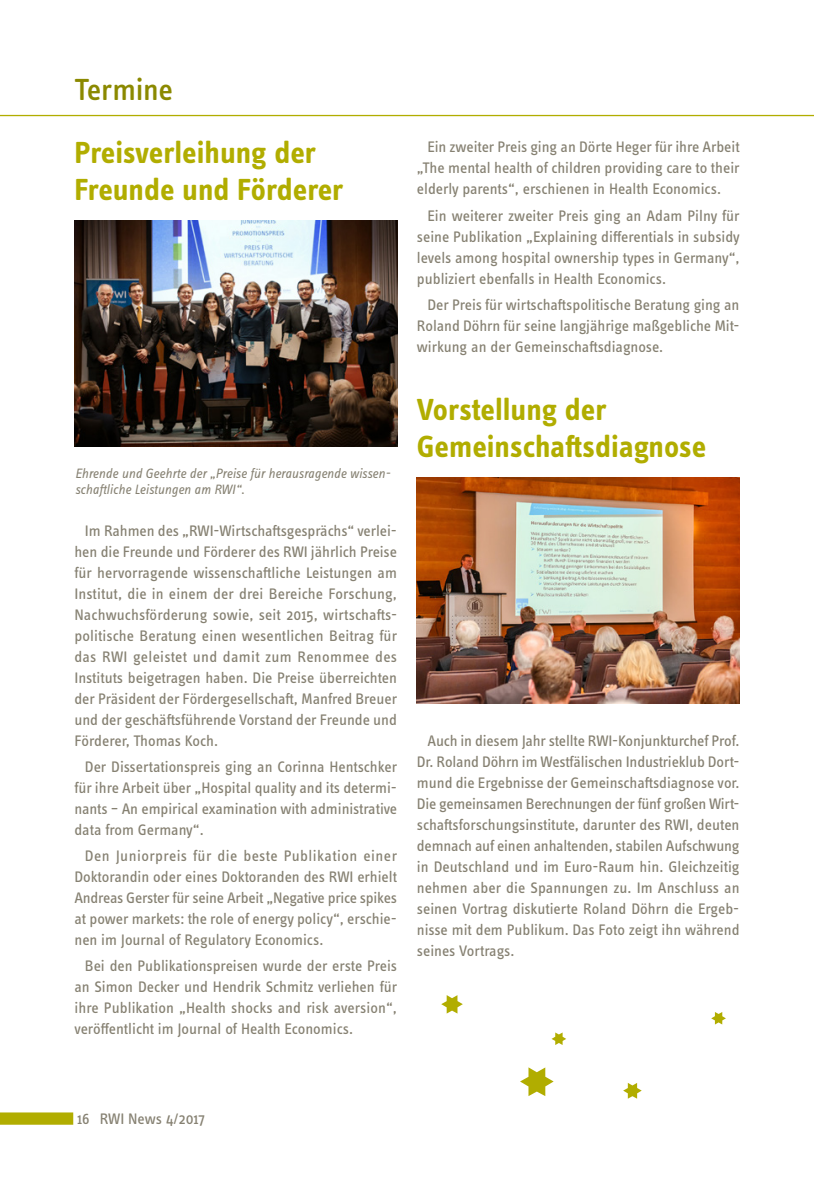
<style>
.page{position:relative;width:814px;height:1181px;background:#fff}
.page>*{position:absolute;margin:0;border:0;box-sizing:border-box;transform-origin:0 0}
.t1{font:700 31.5px/36.8px "Info OT Text";color:#b1ad00}
.t2{font:500 31.5px "Info OT Text";letter-spacing:-.01em;color:#8b8900}
.t3{font:15.75px/21px "Info OT Text";color:#868172;text-align:justify}
.t4{font:italic 14px/15.8px "Info OT Text";letter-spacing:-.005em;color:#868172}
</style>
<div class="page">
<hr style="left:0;top:115px;width:814px;height:1px;background:#b1ad00">
<div style="left:0;top:1112px;width:73px;height:12px;background:#b1ad00"></div>
<img style="left:417px;top:478px;width:322px;height:226px">
<img style="left:74px;top:220px;width:323px;height:226px">
<svg style="left:441px;top:995px;width:22px;height:18px"></svg>
<svg style="left:551px;top:1032px;width:15px;height:13px"></svg>
<svg style="left:711px;top:1012px;width:15px;height:12px"></svg>
<svg style="left:623px;top:1083px;width:18px;height:15px"></svg>
<svg style="left:520px;top:1067px;width:33px;height:29px"></svg>
<h1 class="t2" style="left:74px;top:70px;width:100px">Termine</h1>
<h1 class="t1" style="left:74px;top:133px;width:271px">Preisverleihung der<br>Freunde und Förderer</h1>
<p class="t4" style="left:75px;top:465px;width:317px">Ehrende und Geehrte der „Preise für herausragende wissen&shy;schaftliche Leistungen am RWI“.</p>
<p class="t3" style="left:74px;top:519px;width:324px;text-indent:11px">Im Rahmen des „RWI-Wirtschaftsgesprächs“ verlei&shy;hen die Freunde und Förderer des RWI jährlich Preise für hervorragende wissenschaftliche Leistungen am Institut, die in einem der drei Bereiche Forschung, Nachwuchsförderung sowie, seit 2015, wirtschafts&shy;politische Beratung einen wesentlichen Beitrag für das RWI geleistet und damit zum Renommee des Instituts beigetragen haben. Die Preise überreichten der Präsident der Fördergesellschaft, Manfred Breuer und der geschäftsführende Vorstand der Freunde und Förderer, Thomas Koch.</p>
<p class="t3" style="left:74px;top:756px;width:324px;text-indent:11px">Der Dissertationspreis ging an Corinna Hentschker für ihre Arbeit über „Hospital quality and its determi&shy;nants – An empirical examination with administrative data from Germany“.</p>
<p class="t3" style="left:74px;top:845px;width:324px;text-indent:11px">Den Juniorpreis für die beste Publikation einer Doktorandin oder eines Doktoranden des RWI erhielt Andreas Gerster für seine Arbeit „Negative price spikes at power markets: the role of energy policy“, erschie&shy;nen im Journal of Regulatory Economics.</p>
<p class="t3" style="left:74px;top:955px;width:324px;text-indent:11px">Bei den Publikationspreisen wurde der erste Preis an Simon Decker und Hendrik Schmitz verliehen für ihre Publikation „Health shocks and risk aversion“, veröffentlicht im Journal of Health Economics.</p>
<p class="t3" style="left:417px;top:136px;width:324px;text-indent:11px">Ein zweiter Preis ging an Dörte Heger für ihre Arbeit „The mental health of children providing care to their elderly parents“, erschienen in Health Economics.</p>
<p class="t3" style="left:417px;top:204px;width:324px;text-indent:11px">Ein weiterer zweiter Preis ging an Adam Pilny für seine Publikation „Explaining differentials in subsidy levels among hospital ownership types in Germany“, publiziert ebenfalls in Health Economics.</p>
<p class="t3" style="left:417px;top:294px;width:324px;text-indent:11px">Der Preis für wirtschaftspolitische Beratung ging an Roland Döhrn für seine langjährige maßgebliche Mit&shy;wirkung an der Gemeinschaftsdiagnose.</p>
<h1 class="t1" style="left:417px;top:391px;width:291px">Vorstellung der<br>Gemeinschaftsdiagnose</h1>
<p class="t3" style="left:417px;top:729px;width:324px;text-indent:11px">Auch in diesem Jahr stellte RWI-Konjunkturchef Prof.<br>Dr. Roland Döhrn im Westfälischen Industrieklub Dort&shy;mund die Ergebnisse der Gemeinschaftsdiagnose vor.<br>Die gemeinsamen Berechnungen der fünf großen Wirt&shy;schaftsforschungsinstitute, darunter des RWI, deuten demnach auf einen anhaltenden, stabilen Aufschwung in Deutschland und im Euro-Raum hin. Gleichzeitig nehmen aber die Spannungen zu. Im Anschluss an seinen Vortrag diskutierte Roland Döhrn die Ergeb&shy;nisse mit dem Publikum. Das Foto zeigt ihn während seines Vortrags.</p>
<p class="t3" style="left:77px;top:1107px;width:129px">16 RWI News 4/2017</p>
</div>
